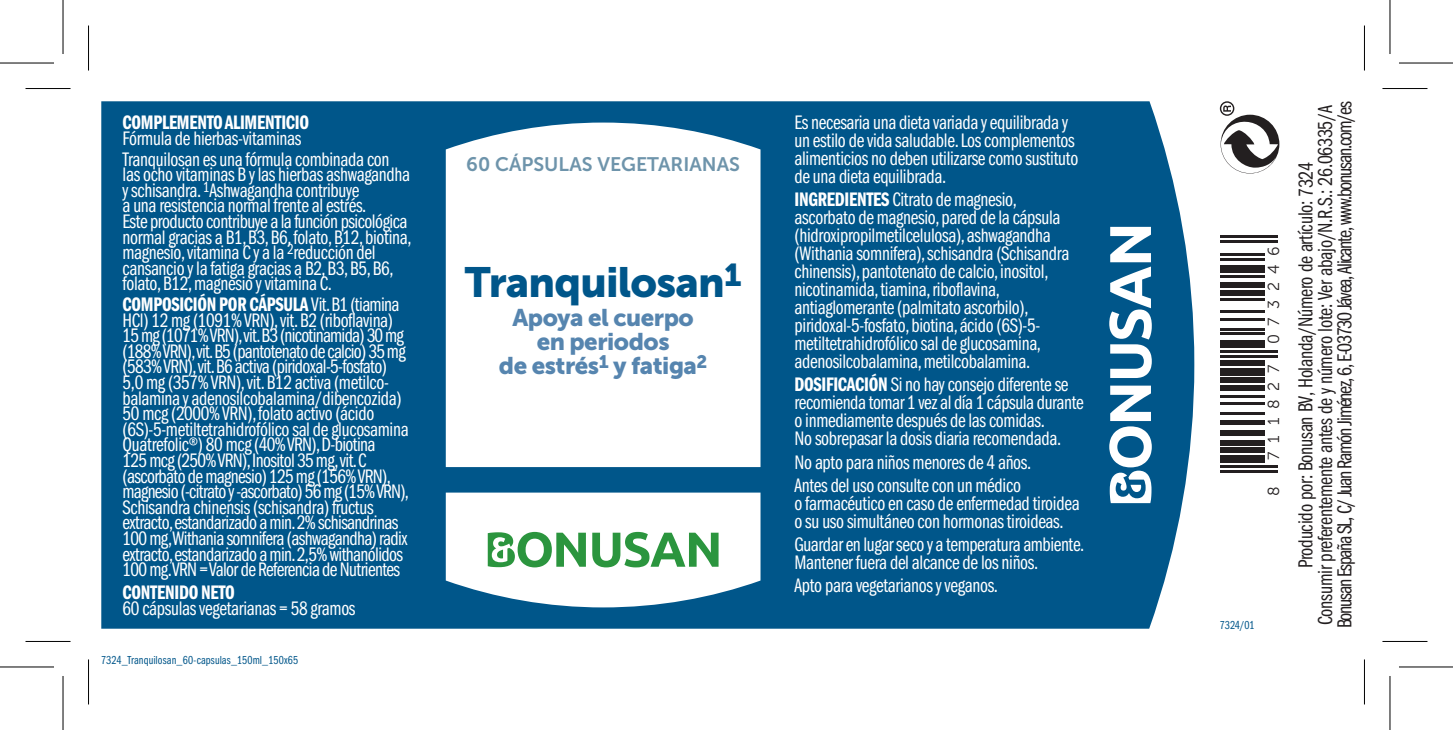
<style>
.page{position:relative;width:1453px;height:730px;background:#fff}
.page>*{position:absolute;margin:0;border:0;box-sizing:border-box;transform-origin:0 0}
.t1{font:42px "Museo Sans 900";letter-spacing:-.02em;color:#00568a}
.t2{font:24px/24px "Museo Sans 900";letter-spacing:-.02em;color:#5685af;text-align:center}
.t3{font:21px/19.5px "Franklin Gothic Book Cmpr";letter-spacing:-.015em;color:#231f20;text-align:center}
.t4{font:20.4px/15.6px "Franklin Gothic Book Cmpr";letter-spacing:-.015em;color:#fff}
.t5{font:20.4px "Franklin Gothic Demi Cmpr";letter-spacing:-.015em;color:#fff}
.t6{font:19.5px "Museo Sans 700";color:#6e94ab}
.t7{font:15.9px "Museo Sans 300";letter-spacing:.54em;color:#231f20}
.t8{font:12px "Franklin Gothic Book Cmpr";letter-spacing:.005em;color:#00568a}
.s1{font-family:"Franklin Gothic Book Cmpr"}
.s2{font-family:"Franklin Gothic Demi Cmpr"}
.s3{color:#fff}
</style>
<div class="page">
<div style="left:101px;top:101px;width:1093px;height:528px;background:#00568a"></div>
<svg style="left:446px;top:123px;width:314px;height:344px"></svg>
<svg style="left:446px;top:492px;width:314px;height:115px"></svg>
<svg style="left:1109px;top:227px;width:43px;height:151px"></svg>
<svg style="left:1109px;top:386px;width:43px;height:117px"></svg>
<svg style="left:1220px;top:101px;width:59px;height:72px"></svg>
<hr style="left:1220px;top:470px;width:57px;height:2px;background:#231f20">
<hr style="left:1220px;top:465px;width:57px;height:2px;background:#231f20">
<div style="left:1220px;top:455px;width:44px;height:8px;background:#231f20"></div>
<div style="left:1220px;top:447px;width:44px;height:6px;background:#231f20"></div>
<div style="left:1220px;top:440px;width:44px;height:5px;background:#231f20"></div>
<div style="left:1220px;top:430px;width:44px;height:5px;background:#231f20"></div>
<div style="left:1220px;top:420px;width:44px;height:5px;background:#231f20"></div>
<hr style="left:1220px;top:413px;width:44px;height:2px;background:#231f20">
<hr style="left:1220px;top:403px;width:44px;height:2px;background:#231f20">
<hr style="left:1220px;top:395px;width:44px;height:2px;background:#231f20">
<div style="left:1220px;top:385px;width:44px;height:5px;background:#231f20"></div>
<div style="left:1220px;top:378px;width:44px;height:5px;background:#231f20"></div>
<div style="left:1220px;top:368px;width:44px;height:7px;background:#231f20"></div>
<div style="left:1220px;top:360px;width:44px;height:5px;background:#231f20"></div>
<hr style="left:1220px;top:355px;width:57px;height:3px;background:#231f20">
<hr style="left:1220px;top:350px;width:57px;height:3px;background:#231f20">
<div style="left:1220px;top:340px;width:44px;height:8px;background:#231f20"></div>
<hr style="left:1220px;top:333px;width:44px;height:2px;background:#231f20">
<hr style="left:1220px;top:328px;width:44px;height:2px;background:#231f20">
<hr style="left:1220px;top:318px;width:44px;height:2px;background:#231f20">
<hr style="left:1220px;top:310px;width:44px;height:3px;background:#231f20">
<hr style="left:1220px;top:298px;width:44px;height:2px;background:#231f20">
<div style="left:1220px;top:290px;width:44px;height:5px;background:#231f20"></div>
<div style="left:1220px;top:283px;width:44px;height:5px;background:#231f20"></div>
<hr style="left:1220px;top:275px;width:44px;height:3px;background:#231f20">
<div style="left:1220px;top:265px;width:44px;height:8px;background:#231f20"></div>
<hr style="left:1220px;top:258px;width:44px;height:2px;background:#231f20">
<hr style="left:1220px;top:253px;width:44px;height:2px;background:#231f20">
<hr style="left:1220px;top:240px;width:57px;height:3px;background:#231f20">
<hr style="left:1220px;top:235px;width:57px;height:3px;background:#231f20">
<hr style="left:26px;top:88px;width:45px;height:1px;background:#000">
<hr style="left:1382px;top:88px;width:45px;height:1px;background:#000">
<hr style="left:26px;top:641px;width:45px;height:1px;background:#000">
<hr style="left:1382px;top:641px;width:45px;height:1px;background:#000">
<hr style="left:88px;top:26px;width:1px;height:45px;background:#000">
<hr style="left:88px;top:659px;width:1px;height:45px;background:#000">
<hr style="left:1364px;top:26px;width:1px;height:45px;background:#000">
<hr style="left:1364px;top:659px;width:1px;height:45px;background:#000">
<svg style="left:0;top:667px;width:54px;height:1px"></svg>
<svg style="left:1399px;top:667px;width:54px;height:1px"></svg>
<hr style="left:0;top:62px;width:54px;height:2px;background:#000">
<hr style="left:1399px;top:62px;width:54px;height:2px;background:#000">
<hr style="left:0;top:666px;width:54px;height:1px;background:#000">
<hr style="left:1399px;top:666px;width:54px;height:1px;background:#000">
<hr style="left:62px;top:0;width:2px;height:54px;background:#000">
<hr style="left:62px;top:676px;width:2px;height:54px;background:#000">
<hr style="left:1389px;top:0;width:1px;height:54px;background:#000">
<hr style="left:1389px;top:676px;width:1px;height:54px;background:#000">
<p class="t5" style="left:123px;top:111px;width:188px">COMPLEMENTO ALIMENTICIO</p>
<p class="t4" style="left:123px;top:128px;width:268px;line-height:20.7px">Fórmula de hierbas-vitaminas<br>Tranquilosan es una fórmula combinada con</p>
<p class="t4" style="left:123px;top:167px;width:291px">las ocho vitaminas B y las hierbas ashwagandha y schisandra. <sup>1</sup>Ashwagandha contribuye<br>a una resistencia normal frente al estrés.<br>Este producto contribuye a la función psicológica normal gracias a B1, B3, B6, folato, B12, biotina, magnesio, vitamina C y a la <sup>2</sup>reducción del cansancio y la fatiga gracias a B2, B3, B5, B6, folato, B12, magnesio y vitamina C.</p>
<p class="t5" style="left:123px;top:293px;width:278px">COMPOSICIÓN POR CÁPSULA <span class="s1">Vit.B1 (tiamina</span></p>
<p class="t4" style="left:123px;top:312px;width:288px">HCl) 12 mg (1091% VRN), vit. B2 (riboflavina)<br>15 mg (1071% VRN),vit.B3 (nicotinamida) 30 mg (188% VRN),vit.B5 (pantotenato de calcio) 35 mg (583% VRN),vit.B6 activa (piridoxal-5-fosfato)<br>5,0 mg (357% VRN), vit. B12 activa (metilco&shy;balamina y adenosilcobalamina/dibencozida)<br>50 mcg (2000% VRN), folato activo (ácido (6S)-5-metiltetrahidrofólico sal de glucosamina Quatrefolic®) 80 mcg (40% VRN), D-biotina<br>125 mcg (250% VRN),Inositol 35 mg, vit.C<br>( ascorbato de magnesio) 125 mg (156% VRN), magnesio (-citrato y -ascorbato) 56 mg (15% VRN), Schisandra chinensis (schisandra) fructus extracto, estandarizado a min.2% schisandrinas 100 mg,Withania somnifera (ashwagandha) radix extracto, estandarizado a min.2,5% withanólidos 100 mg.VRN = Valor de Referencia de Nutrientes</p>
<p class="t5" style="left:123px;top:581px;width:114px">CONTENIDO NETO</p>
<p class="t4" style="left:123px;top:601px;width:234px">60 cápsulas vegetarianas = 58 gramos</p>
<p class="t8" style="left:101px;top:653px;width:198px">7324_Tranquilosan_60-capsulas_150ml_150x65</p>
<p class="t6" style="left:466px;top:154px;width:275px">60 CÁPSULAS VEGETARIANAS</p>
<h1 class="t1" style="left:465px;top:258px;width:278px">Tranquilosan<sup>1</sup></h1>
<p class="t2" style="left:499px;top:305px;width:210px">Apoya el cuerpo en periodos<br>de estrés<sup>1</sup> y fatiga<sup>2</sup></p>
<p class="t4" style="left:794px;top:114px;width:285px;line-height:18px">Es necesaria una dieta variada y equilibrada y un estilo de vida saludable. Los complementos alimenticios no deben utilizarse como sustituto de una dieta equilibrada.</p>
<p class="t4" style="left:794px;top:191px;width:276px;line-height:18px"><span class="s2">INGREDIENTES</span> Citrato de magnesio, ascorbato de magnesio, pared de la cápsula (hidroxipropilmetilcelulosa), ashwagandha (Withania somnifera), schisandra (Schisandra chinensis), pantotenato de calcio, inositol, nicotinamida, tiamina, riboflavina, antiaglomerante (palmitato ascorbilo), piridoxal-5-fosfato, biotina, ácido (6S)-5- metiltetrahidrofólico sal de glucosamina, adenosilcobalamina, metilcobalamina.</p>
<p class="t4" style="left:794px;top:376px;width:291px;line-height:18px"><span class="s2">DOSIFICACIÓN</span> Si no hay consejo diferente se recomienda tomar 1 vez al día 1 cápsula durante o inmediamente después de las comidas.<br>No sobrepasar la dosis diaria recomendada.</p>
<p class="t4" style="left:794px;top:450px;width:238px;line-height:23.1px">No apto para niños menores de 4 años.<br>Antes del uso consulte con un médico</p>
<p class="t4" style="left:794px;top:494px;width:286px;line-height:18px">o farmacéutico en caso de enfermedad tiroidea o su uso simultáneo con hormonas tiroideas.</p>
<p class="t4" style="left:794px;top:535px;width:291px;line-height:18px">Guardar en lugar seco y a temperatura ambiente.<br>Mantener fuera del alcance de los niños.</p>
<p class="t4" style="left:794px;top:578px;width:205px">Apto para vegetarianos y veganos.</p>
<p class="t7" style="left:1265px;top:344px;width:99px;rotate:-90deg">073246</p>
<p class="t7" style="left:1265px;top:460px;width:97px;rotate:-90deg">711827</p>
<p class="t7" style="left:1265px;top:496px;width:11px;rotate:-90deg">8</p>
<p class="t8" style="left:1220px;top:618px;width:36px">7324/01</p>
<p class="t3" style="left:1296px;top:628px;width:528px;rotate:-90deg">Producido por: Bonusan BV, Holanda/Número de artículo: <span class="s3">0000<br></span>Consumir preferentemente antes de y número lote: Ver abajo/N.R.S.: 26.06335/A<br>Bonusan España SL, C/ Juan Ramón Jiménez, 6, E-03730 Jávea, Alicante, www.bonusan.com/es</p>
<p class="t3" style="left:1296px;top:197px;width:36px;rotate:-90deg">7324</p>
</div>
